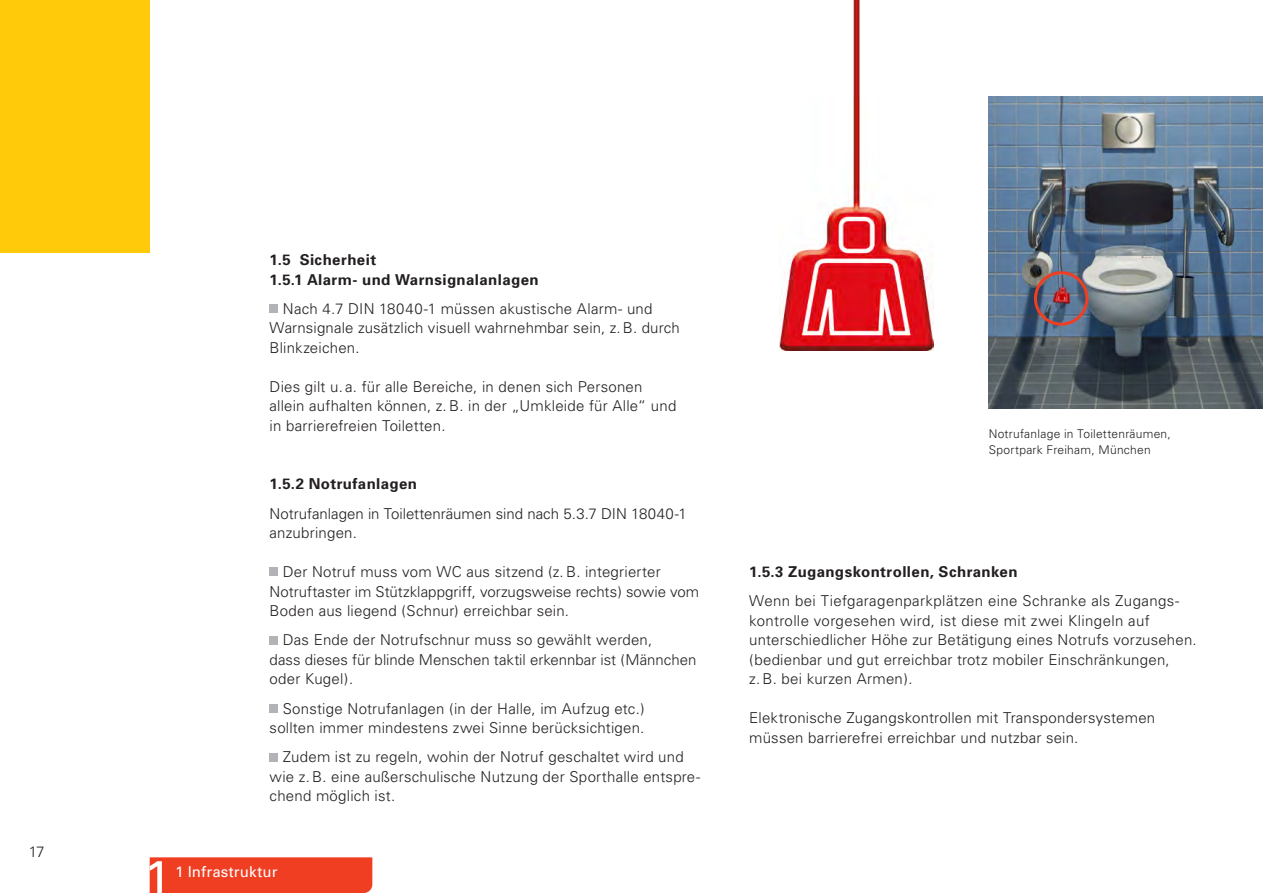
<style>
.page{position:relative;width:1263px;height:893px;background:#fff}
.page>*{position:absolute;margin:0;border:0;box-sizing:border-box;transform-origin:0 0}
.t1{font:300 15px/19.5px "Univers";letter-spacing:.015em;color:#231f20}
.t2{font:700 15px "Univers";letter-spacing:.03em;color:#231f20}
.t3{font:15px "Univers";letter-spacing:.01em;color:#fff}
.t4{font:300 12px/16.5px "Univers";letter-spacing:.02em;color:#231f20}
</style>
<div class="page">
<div style="left:270px;top:753px;width:8px;height:8px;background:#b2b3b7"></div>
<div style="left:270px;top:704px;width:8px;height:8px;background:#b2b3b7"></div>
<div style="left:270px;top:636px;width:8px;height:8px;background:#b2b3b7"></div>
<div style="left:270px;top:567px;width:8px;height:9px;background:#b2b3b7"></div>
<div style="left:270px;top:304px;width:8px;height:9px;background:#b2b3b7"></div>
<div style="left:0;top:0;width:150px;height:253px;background:#feca0a"></div>
<img style="left:780px;top:0;width:153px;height:350px">
<img style="left:989px;top:97px;width:274px;height:312px">
<div style="left:1034px;top:271px;width:54px;height:55px;border:3px solid #ef3e22;border-radius:50%"></div>
<div style="left:150px;top:857px;width:222px;height:36px;background:#ef3e22"></div>
<p class="t1" style="left:29px;top:842px;width:17px">17</p>
<h2 class="t2" style="left:270px;top:250px;width:108px">1.5 Sicherheit</h2>
<h3 class="t2" style="left:270px;top:270px;width:271px">1.5.1 Alarm- und Warnsignalanlagen</h3>
<p class="t1" style="left:270px;top:299px;width:412px;text-indent:13px">Nach 4.7 DIN 18040-1 müssen akustische Alarm- und<br>Warnsignale zusätzlich visuell wahrnehmbar sein, z. B. durch<br>Blinkzeichen.</p>
<p class="t1" style="left:270px;top:377px;width:408px">Dies gilt u. a. für alle Bereiche, in denen sich Personen allein aufhalten können, z. B. in der „Umkleide für Alle“ und in barrierefreien Toiletten.</p>
<h3 class="t2" style="left:270px;top:474px;width:149px">1.5.2 Notrufanlagen</h3>
<p class="t1" style="left:270px;top:504px;width:419px">Notrufanlagen in Toilettenräumen sind nach 5.3.7 DIN 18040-1 anzubringen.</p>
<p class="t1" style="left:270px;top:562px;width:431px;text-indent:13px">Der Notruf muss vom WC aus sitzend (z. B. integrierter<br>Notruftaster im Stützklappgriff, vorzugsweise rechts) sowie vom<br>Boden aus liegend (Schnur) erreichbar sein.</p>
<p class="t1" style="left:270px;top:630px;width:428px;text-indent:13px">Das Ende der Notrufschnur muss so gewählt werden,<br>dass dieses für blinde Menschen taktil erkennbar ist (Männchen oder Kugel).</p>
<p class="t1" style="left:270px;top:699px;width:377px;text-align:right">Sonstige Notrufanlagen (in der Halle, im Aufzug etc.) sollten immer mindestens zwei Sinne berücksichtigen.</p>
<p class="t1" style="left:270px;top:747px;width:432px;text-indent:13px">Zudem ist zu regeln, wohin der Notruf geschaltet wird und wie z. B. eine außerschulische Nutzung der Sporthalle entspre&shy;chend möglich ist.</p>
<p class="t3" style="left:175px;top:863px;width:104px">1 Infrastruktur</p>
<p class="t4" style="left:989px;top:425px;width:184px">Notrufanlage in Toilettenräumen,<br>Sportpark Freiham, München</p>
<h3 class="t2" style="left:749px;top:562px;width:270px">1.5.3 Zugangskontrollen, Schranken</h3>
<p class="t1" style="left:749px;top:591px;width:449px">Wenn bei Tiefgaragenparkplätzen eine Schranke als Zugangs&shy;kontrolle vorgesehen wird, ist diese mit zwei Klingeln auf unterschiedlicher Höhe zur Betätigung eines Notrufs vorzusehen. (bedienbar und gut erreichbar trotz mobiler Einschränkungen,<br>z. B. bei kurzen Armen).</p>
<p class="t1" style="left:749px;top:708px;width:407px">Elektronische Zugangskontrollen mit Transpondersystemen müssen barrierefrei erreichbar und nutzbar sein.</p>
</div>
